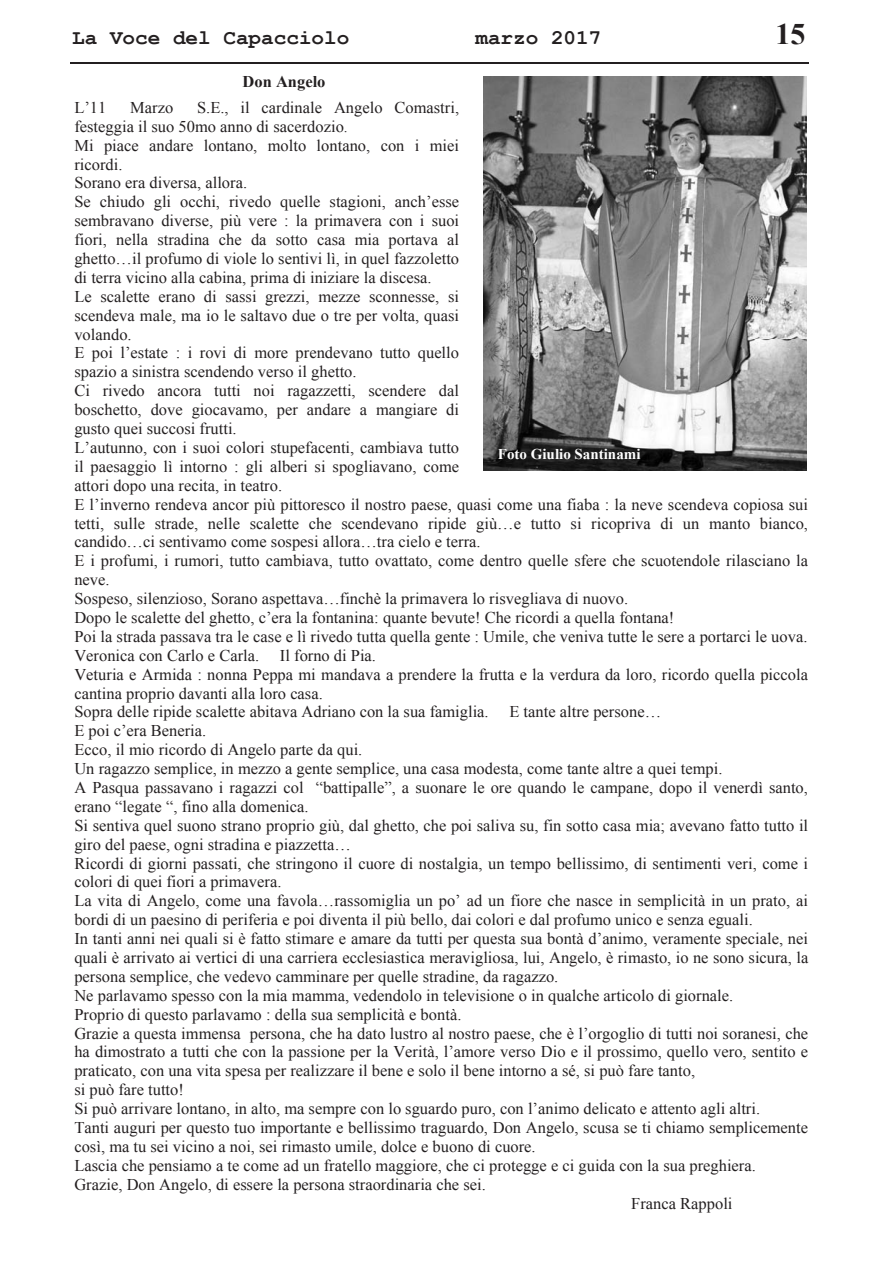
<style>
.page{position:relative;width:893px;height:1263px;background:#fff}
.page>*{position:absolute;margin:0;border:0;box-sizing:border-box;transform-origin:0 0}
.t1{font:700 29.85px "Times New Roman";color:#231f20}
.t2{font:700 20.85px "Courier New";color:#231f20}
.t3{font:16.35px/18.9px "Times New Roman";color:#231f20}
.t4{font:700 16.35px "Times New Roman";color:#231f20}
.t5{font:700 15px "Times New Roman";color:#fff}
.s1{font-size:15px}
</style>
<div class="page">
<hr style="left:70px;top:62px;width:738px;height:1px;background:#231f20">
<img style="left:483px;top:77px;width:323px;height:394px">
<p class="t2" style="left:72px;top:27px;width:279px">La Voce del Capacciolo</p>
<p class="t2" style="left:475px;top:27px;width:127px">marzo 2017</p>
<h1 class="t1" style="left:775px;top:17px;width:32px">15</h1>
<p class="t4" style="left:243px;top:73px;width:84px">Don Angelo</p>
<p class="t3" style="left:74px;top:98px;width:34px">L’11</p>
<p class="t3" style="left:130px;top:98px;width:45px">Marzo</p>
<p class="t3" style="left:74px;top:98px;width:735px;text-indent:123px">S.E., il cardinale Angelo Comastri,<br>festeggia il suo 50mo anno di sacerdozio<span class="s1">.<br></span>Mi piace andare lontano, molto lontano, con i miei<br>ricordi.<br>Sorano era diversa, allora.<br>Se chiudo gli occhi, rivedo quelle stagioni, anch’esse<br>sembravano diverse, più vere : la primavera con i suoi<br>fiori, nella stradina che da sotto casa mia portava al<br>ghetto…il profumo di viole lo sentivi lì, in quel fazzoletto<br>di terra vicino alla cabina, prima di iniziare la discesa.<br>Le scalette erano di sassi grezzi, mezze sconnesse, si<br>scendeva male, ma io le saltavo due o tre per volta, quasi<br>volando.<br>E poi l’estate : i rovi di more prendevano tutto quello<br>spazio a sinistra scendendo verso il ghetto.<br>Ci rivedo ancora tutti noi ragazzetti, scendere dal<br>boschetto, dove giocavamo, per andare a mangiare di<br>gusto quei succosi frutti.<br>L’autunno, con i suoi colori stupefacenti, cambiava tutto<br>il paesaggio lì intorno : gli alberi si spogliavano, come<br>attori dopo una recita, in teatro.<br>E l’inverno rendeva ancor più pittoresco il nostro paese, quasi come una fiaba : la neve scendeva copiosa sui tetti, sulle strade, nelle scalette che scendevano ripide giù…e tutto si ricopriva di un manto bianco, candido…ci sentivamo come sospesi allora…tra cielo e terra.<br>E i profumi, i rumori, tutto cambiava, tutto ovattato, come dentro quelle sfere che scuotendole rilasciano la neve.<br>Sospeso, silenzioso, Sorano aspettava…finchè la primavera lo risvegliava di nuovo.<br>Dopo le scalette del ghetto, c’era la fontanina: quante bevute! Che ricordi a quella fontana!<br>Poi la strada passava tra le case e lì rivedo tutta quella gente : Umile, che veniva tutte le sere a portarci le uova.<br>Veronica con Carlo e Carla.</p>
<p class="t5" style="left:498px;top:445px;width:144px">Foto Giulio Santinami</p>
<p class="t3" style="left:74px;top:646px;width:735px;text-indent:206px">Il forno di Pia.<br>Veturia e Armida : nonna Peppa mi mandava a prendere la frutta e la verdura da loro, ricordo quella piccola cantina proprio davanti alla loro casa.<br>Sopra delle ripide scalette abitava Adriano con la sua famiglia.</p>
<p class="t3" style="left:509px;top:702px;width:153px">E tante altre persone…</p>
<p class="t3" style="left:74px;top:721px;width:133px">E poi c’era Beneria.</p>
<p class="t3" style="left:74px;top:740px;width:289px">Ecco, il mio ricordo di Angelo parte da qui.</p>
<p class="t3" style="left:74px;top:759px;width:649px">Un ragazzo semplice, in mezzo a gente semplice, una casa modesta, come tante altre a quei tempi.</p>
<p class="t3" style="left:74px;top:778px;width:735px">A Pasqua passavano i ragazzi col “battipalle”, a suonare le ore quando le campane, dopo il venerdì santo,</p>
<p class="t3" style="left:74px;top:797px;width:236px">erano “legate “, fino alla domenica.</p>
<p class="t3" style="left:74px;top:816px;width:735px">Si sentiva quel suono strano proprio giù, dal ghetto, che poi saliva su, fin sotto casa mia; avevano fatto tutto il</p>
<p class="t3" style="left:74px;top:835px;width:278px">giro del paese, ogni stradina e piazzetta…</p>
<p class="t3" style="left:74px;top:854px;width:735px">Ricordi di giorni passati, che stringono il cuore di nostalgia, un tempo bellissimo, di sentimenti veri, come i</p>
<p class="t3" style="left:74px;top:872px;width:209px">colori di quei fiori a primavera.</p>
<p class="t3" style="left:74px;top:891px;width:735px">La vita di Angelo, come una favola…rassomiglia un po’ ad un fiore che nasce in semplicità in un prato, ai</p>
<p class="t3" style="left:74px;top:910px;width:680px">bordi di un paesino di periferia e poi diventa il più bello, dai colori e dal profumo unico e senza eguali.</p>
<p class="t3" style="left:74px;top:929px;width:735px">In tanti anni nei quali si è fatto stimare e amare da tutti per questa sua bontà d’animo, veramente speciale, nei</p>
<p class="t3" style="left:74px;top:948px;width:735px">quali è arrivato ai vertici di una carriera ecclesiastica meravigliosa, lui, Angelo, è rimasto, io ne sono sicura, la</p>
<p class="t3" style="left:74px;top:967px;width:485px">persona semplice, che vedevo camminare per quelle stradine, da ragazzo.</p>
<p class="t3" style="left:74px;top:986px;width:660px">Ne parlavamo spesso con la mia mamma, vedendolo in televisione o in qualche articolo di giornale.</p>
<p class="t3" style="left:74px;top:1005px;width:389px">Proprio di questo parlavamo : della sua semplicità e bontà.</p>
<p class="t3" style="left:74px;top:1024px;width:735px">Grazie a questa immensa persona, che ha dato lustro al nostro paese, che è l’orgoglio di tutti noi soranesi, che</p>
<p class="t3" style="left:74px;top:1043px;width:735px">ha dimostrato a tutti che con la passione per la Verità, l’amore verso Dio e il prossimo, quello vero, sentito e</p>
<p class="t3" style="left:74px;top:1061px;width:622px">praticato, con una vita spesa per realizzare il bene e solo il bene intorno a sé, si può fare tanto,</p>
<p class="t3" style="left:74px;top:1080px;width:111px">si può fare tutto!</p>
<p class="t3" style="left:74px;top:1099px;width:687px">Si può arrivare lontano, in alto, ma sempre con lo sguardo puro, con l’animo delicato e attento agli altri.</p>
<p class="t3" style="left:74px;top:1118px;width:735px">Tanti auguri per questo tuo importante e bellissimo traguardo, Don Angelo, scusa se ti chiamo semplicemente</p>
<p class="t3" style="left:74px;top:1137px;width:463px">così, ma tu sei vicino a noi, sei rimasto umile, dolce e buono di cuore.</p>
<p class="t3" style="left:74px;top:1156px;width:683px">Lascia che pensiamo a te come ad un fratello maggiore, che ci protegge e ci guida con la sua preghiera.</p>
<p class="t3" style="left:74px;top:1175px;width:413px">Grazie, Don Angelo, di essere la persona straordinaria che sei.</p>
<p class="t3" style="left:631px;top:1194px;width:103px">Franca Rappoli</p>
</div>
